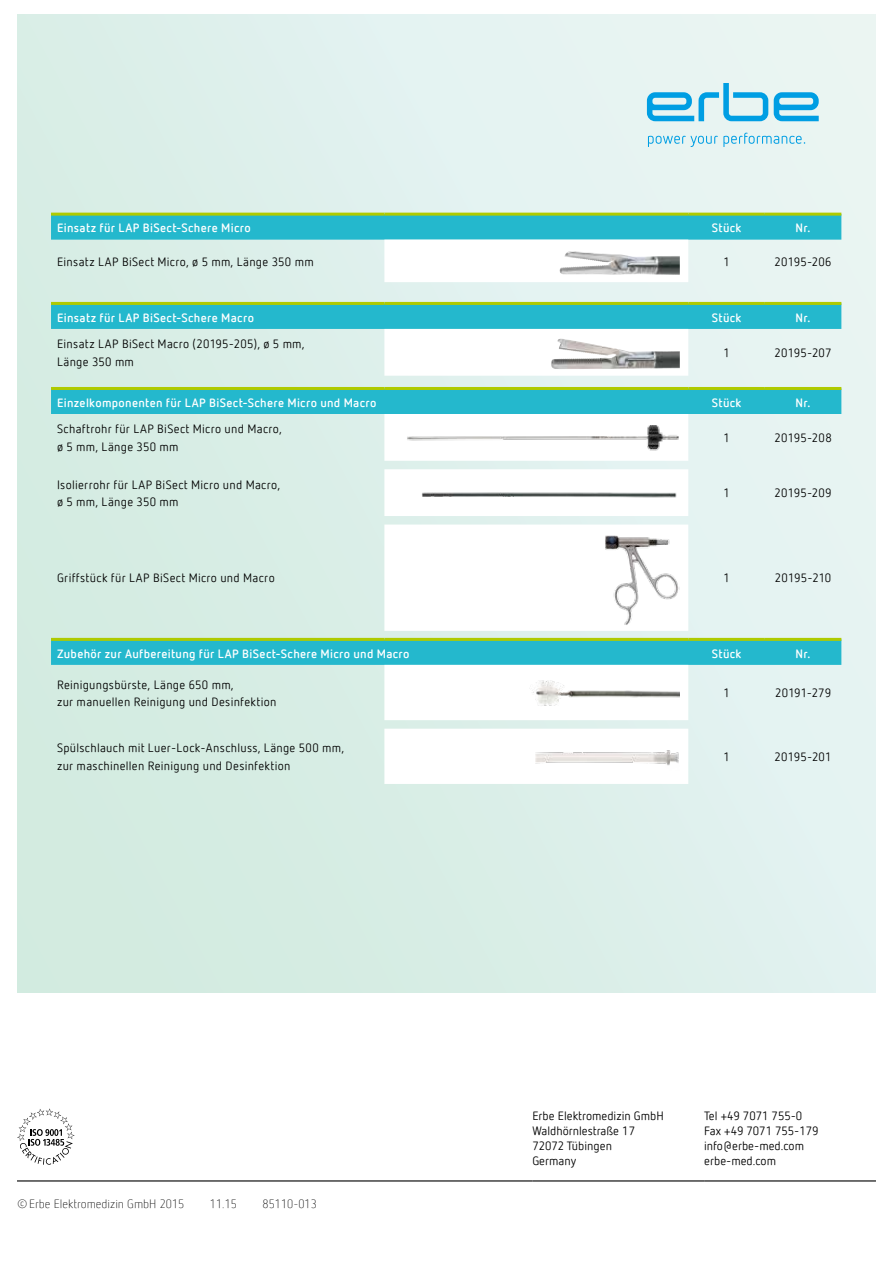
<style>
.page{position:relative;width:893px;height:1263px;background:#fff}
.page>*{position:absolute;margin:0;border:0;box-sizing:border-box;transform-origin:0 0}
.t1{font:12px/17.2px "Netto Offc Pro";letter-spacing:.02em;color:#000}
.t2{font:700 12px "Netto Offc Pro";letter-spacing:.03em;color:#fff}
.t3{font:12px/15px "Netto Offc Pro";color:#000}
.t4{font:300 12px "Netto Offc Pro";color:#000}
</style>
<div class="page">
<div style="left:17px;top:15px;width:859px;height:978px;background:linear-gradient(to right,#d4ece2,#e7f4f3)"></div>
<svg style="left:647px;top:83px;width:121px;height:38px;background:#92d4ec"></svg>
<svg style="left:774px;top:92px;width:45px;height:29px"></svg>
<svg style="left:648px;top:133px;width:157px;height:13px;background:#bce3ef"></svg>
<hr style="left:17px;top:1180px;width:515px;height:1px;background:#000">
<hr style="left:532px;top:1180px;width:172px;height:1px;background:#000">
<hr style="left:704px;top:1180px;width:172px;height:1px;background:#000">
<svg style="left:17px;top:1108px;width:58px;height:57px"></svg>
<svg style="left:51px;top:216px;width:790px;height:449px;background:#b0e1e2"></svg>
<svg style="left:384px;top:240px;width:304px;height:544px"></svg>
<hr style="left:51px;top:213px;width:333px;height:3px;background:#afca00">
<hr style="left:51px;top:302px;width:333px;height:3px;background:#afca00">
<hr style="left:384px;top:213px;width:304px;height:3px;background:#afca00">
<hr style="left:688px;top:213px;width:77px;height:3px;background:#afca00">
<hr style="left:765px;top:213px;width:76px;height:3px;background:#afca00">
<hr style="left:384px;top:302px;width:304px;height:3px;background:#afca00">
<hr style="left:688px;top:302px;width:77px;height:3px;background:#afca00">
<hr style="left:765px;top:302px;width:76px;height:3px;background:#afca00">
<hr style="left:688px;top:387px;width:77px;height:3px;background:#afca00">
<hr style="left:765px;top:387px;width:76px;height:3px;background:#afca00">
<hr style="left:688px;top:638px;width:77px;height:3px;background:#afca00">
<hr style="left:765px;top:638px;width:76px;height:3px;background:#afca00">
<hr style="left:51px;top:387px;width:333px;height:3px;background:#afca00">
<hr style="left:384px;top:387px;width:304px;height:3px;background:#afca00">
<hr style="left:51px;top:638px;width:333px;height:3px;background:#afca00">
<hr style="left:384px;top:638px;width:304px;height:3px;background:#afca00">
<img style="left:564px;top:251px;width:28px;height:9px">
<img style="left:557px;top:339px;width:29px;height:14px">
<img style="left:405px;top:424px;width:275px;height:30px">
<img style="left:419px;top:490px;width:261px;height:9px">
<img style="left:604px;top:534px;width:76px;height:91px">
<img style="left:522px;top:679px;width:158px;height:31px">
<img style="left:536px;top:746px;width:144px;height:24px">
<p class="t2" style="left:57px;top:220px;width:195px">Einsatz für LAP BiSect-Schere Micro</p>
<p class="t2" style="left:712px;top:220px;width:31px">Stück</p>
<p class="t2" style="left:796px;top:220px;width:16px">Nr.</p>
<p class="t1" style="left:57px;top:252px;width:258px">Einsatz LAP BiSect Micro, ø 5 mm, Länge 350 mm</p>
<p class="t1" style="left:723px;top:252px;width:8px">1</p>
<p class="t1" style="left:774px;top:252px;width:59px">20195-206</p>
<p class="t2" style="left:57px;top:309px;width:198px">Einsatz für LAP BiSect-Schere Macro</p>
<p class="t2" style="left:712px;top:309px;width:31px">Stück</p>
<p class="t2" style="left:796px;top:309px;width:16px">Nr.</p>
<p class="t1" style="left:57px;top:335px;width:249px">Einsatz LAP BiSect Macro (20195-205), ø 5 mm,<br>Länge 350 mm</p>
<p class="t1" style="left:723px;top:344px;width:8px">1</p>
<p class="t1" style="left:775px;top:344px;width:58px">20195-207</p>
<p class="t2" style="left:57px;top:394px;width:321px">Einzelkomponenten für LAP BiSect-Schere Micro und Macro</p>
<p class="t2" style="left:712px;top:394px;width:31px">Stück</p>
<p class="t2" style="left:796px;top:394px;width:16px">Nr.</p>
<p class="t1" style="left:57px;top:420px;width:226px">Schaftrohr für LAP BiSect Micro und Macro, ø 5 mm, Länge 350 mm</p>
<p class="t1" style="left:723px;top:429px;width:8px">1</p>
<p class="t1" style="left:774px;top:429px;width:59px">20195-208</p>
<p class="t1" style="left:57px;top:475px;width:225px">Isolierrohr für LAP BiSect Micro und Macro, ø 5 mm, Länge 350 mm</p>
<p class="t1" style="left:723px;top:484px;width:8px">1</p>
<p class="t1" style="left:775px;top:484px;width:59px">20195-209</p>
<p class="t1" style="left:57px;top:569px;width:219px">Griffstück für LAP BiSect Micro und Macro</p>
<p class="t1" style="left:723px;top:569px;width:8px">1</p>
<p class="t1" style="left:775px;top:569px;width:58px">20195-210</p>
<p class="t2" style="left:57px;top:645px;width:354px">Zubehör zur Aufbereitung für LAP BiSect-Schere Micro und Macro</p>
<p class="t2" style="left:712px;top:645px;width:31px">Stück</p>
<p class="t2" style="left:796px;top:645px;width:16px">Nr.</p>
<p class="t1" style="left:57px;top:675px;width:221px">Reinigungsbürste, Länge 650 mm,<br>zur manuellen Reinigung und Desinfektion</p>
<p class="t1" style="left:723px;top:684px;width:8px">1</p>
<p class="t1" style="left:775px;top:684px;width:58px">20191-279</p>
<p class="t1" style="left:57px;top:739px;width:289px">Spülschlauch mit Luer-Lock-Anschluss, Länge 500 mm, zur maschinellen Reinigung und Desinfektion</p>
<p class="t1" style="left:723px;top:748px;width:8px">1</p>
<p class="t1" style="left:775px;top:748px;width:58px">20195-201</p>
<p class="t4" style="left:17px;top:1196px;width:169px">©Erbe Elektromedizin GmbH 2015</p>
<p class="t4" style="left:210px;top:1196px;width:29px">11.15</p>
<p class="t4" style="left:263px;top:1196px;width:56px">85110-013</p>
<p class="t3" style="left:532px;top:1108px;width:133px">Erbe Elektromedizin GmbH<br>Waldhörnlestraße 17<br>72072 Tübingen<br>Germany</p>
<p class="t3" style="left:704px;top:1108px;width:116px">Tel +49 7071 755-0<br>Fax +49 7071 755-179 info@erbe-med.com erbe-med.com</p>
</div>
